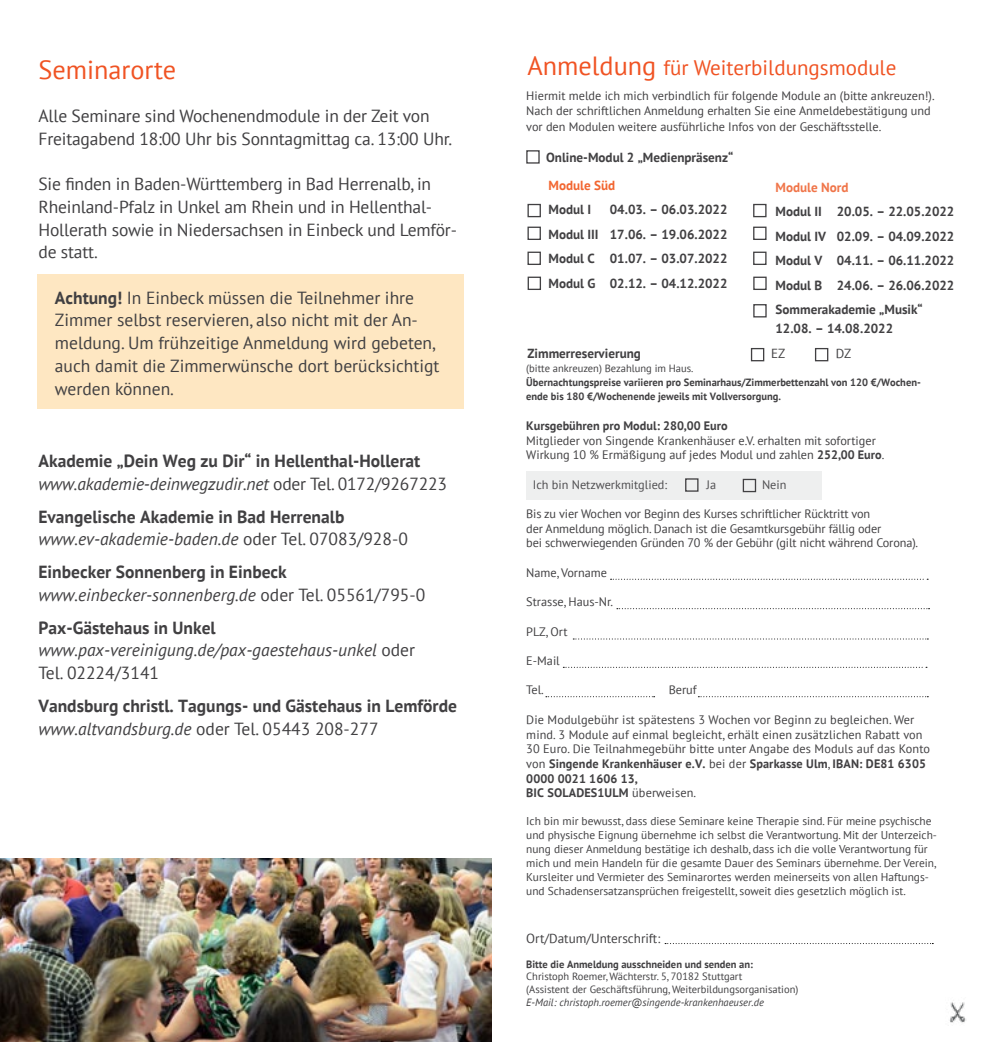
<style>
.page{position:relative;width:983px;height:1042px;background:#fff}
.page>*{position:absolute;margin:0;border:0;box-sizing:border-box;transform-origin:0 0}
.t1{font:26.25px "PT Sans";color:#f05323}
.t2{font:21px "PT Sans";color:#f05323}
.t3{font:17.5px/22.8px "PT Sans";letter-spacing:-.01em;color:#414042}
.t4{font:700 17.5px/22.8px "PT Sans";color:#414042}
.t5{font:italic 17.5px/22.8px "PT Sans";color:#414042}
.t6{font:700 13.12px/24.5px "PT Sans";color:#414042;text-align:justify}
.t7{font:13.12px "PT Sans";color:#414042}
.t8{font:700 13.12px "PT Sans";color:#f07549}
.t9{font:700 13.12px "PT Sans";color:#f26631}
.t10{font:12.25px/14.7px "PT Sans";color:#414042}
.t11{font:700 12.25px "PT Sans";color:#414042}
.t12{font:11.38px/14px "PT Sans";color:#414042}
.t13{font:700 10.5px/14px "PT Sans";color:#414042}
.t14{font:10.5px/12.6px "PT Sans";color:#414042}
.t15{font:italic 10.5px "PT Sans";color:#414042}
.s1{font-weight:700}
.s2{font-weight:400;font-style:italic}
.s3{font-weight:400}
.s4{font-weight:700;font-style:normal}
.s5{font-style:normal}
.s6{font-size:26.25px}
</style>
<div class="page">
<div style="left:37px;top:274px;width:426px;height:135px;background:#fee7c2"></div>
<img style="left:949px;top:1002px;width:17px;height:21px">
<svg style="left:616px;top:608px;width:313px;height:1px"></svg>
<svg style="left:610px;top:579px;width:317px;height:1px"></svg>
<svg style="left:563px;top:667px;width:363px;height:1px"></svg>
<svg style="left:573px;top:638px;width:355px;height:1px"></svg>
<svg style="left:545px;top:696px;width:109px;height:1px"></svg>
<svg style="left:698px;top:696px;width:230px;height:1px"></svg>
<svg style="left:665px;top:943px;width:268px;height:1px"></svg>
<div style="left:526px;top:471px;width:296px;height:28px;background:#eeefef"></div>
<div style="left:685px;top:478px;width:13px;height:14px;border:1px solid #414042"></div>
<div style="left:742px;top:479px;width:14px;height:13px;border:1px solid #414042"></div>
<div style="left:750px;top:348px;width:14px;height:13px;border:1px solid #414042"></div>
<div style="left:814px;top:348px;width:14px;height:13px;border:1px solid #414042"></div>
<img style="left:0;top:858px;width:491px;height:184px">
<div style="left:527px;top:204px;width:13px;height:13px;border:1px solid #414042"></div>
<div style="left:527px;top:227px;width:13px;height:13px;border:1px solid #414042"></div>
<div style="left:527px;top:252px;width:13px;height:13px;border:1px solid #414042"></div>
<div style="left:527px;top:277px;width:14px;height:13px;border:1px solid #414042"></div>
<div style="left:753px;top:204px;width:13px;height:13px;border:1px solid #414042"></div>
<div style="left:753px;top:227px;width:13px;height:13px;border:1px solid #414042"></div>
<div style="left:753px;top:252px;width:13px;height:13px;border:1px solid #414042"></div>
<div style="left:753px;top:277px;width:13px;height:13px;border:1px solid #414042"></div>
<div style="left:753px;top:304px;width:13px;height:13px;border:1px solid #414042"></div>
<div style="left:526px;top:150px;width:13px;height:14px;border:1px solid #414042"></div>
<h1 class="t1" style="left:38px;top:53px;width:139px">Seminarorte</h1>
<h3 class="t3" style="left:38px;top:104px;width:415px">Alle Seminare sind Wochenendmodule in der Zeit von<br>Freitagabend 18:00 Uhr bis Sonntagmittag ca. 13:00 Uhr.</h3>
<h3 class="t3" style="left:38px;top:172px;width:420px">Sie finden in Baden-Württemberg in Bad Herrenalb, in Rheinland-Pfalz in Unkel am Rhein und in Hellenthal-Hollerath sowie in Niedersachsen in Einbeck und Lemför&shy;de statt.</h3>
<h3 class="t3" style="left:55px;top:286px;width:386px"><span class="s1">Achtung!</span> In Einbeck müssen die Teilnehmer ihre Zimmer selbst reservieren, also nicht mit der An&shy;meldung. Um frühzeitige Anmeldung wird gebeten, auch damit die Zimmerwünsche dort berücksichtigt werden können.</h3>
<h3 class="t4" style="left:38px;top:450px;width:410px">Akademie „Dein Weg zu Dir“ in Hellenthal-Hollerat <span class="s2">www.akademie-deinwegzudir.net</span> <span class="s3">oder Tel. 0172/9267223</span></h3>
<h3 class="t4" style="left:38px;top:506px;width:371px">Evangelische Akademie in Bad Herrenalb <span class="s2">www.ev-akademie-baden.de</span> <span class="s3">oder Tel. 07083/928-0</span></h3>
<h3 class="t4" style="left:38px;top:561px;width:388px">Einbecker Sonnenberg in Einbeck <span class="s2">www.einbecker-sonnenberg.de</span> <span class="s3">oder Tel. 05561/795-0</span></h3>
<h3 class="t5" style="left:38px;top:616px;width:378px"><span class="s4">Pax-Gästehaus in Unkel </span>www.pax-vereinigung.de/pax-gaestehaus-unkel <span class="s5">oder<br>Tel. 02224/3141</span></h3>
<h3 class="t4" style="left:38px;top:695px;width:420px">Vandsburg christl. Tagungs- und Gästehaus in Lemförde <span class="s2">www.altvandsburg.de</span> <span class="s3">oder Tel. 05443 208-277</span></h3>
<h2 class="t2" style="left:527px;top:54px;width:370px"><span class="s6">Anmeldung</span> für Weiterbildungsmodule</h2>
<p class="t10" style="left:526px;top:88px;width:410px;line-height:15.2px">Hiermit melde ich mich verbindlich für folgende Module an (bitte ankreuzen!).<br>Nach der schriftlichen Anmeldung erhalten Sie eine Anmeldebestätigung und vor den Modulen weitere ausführliche Infos von der Geschäftsstelle.</p>
<p class="t6" style="left:546px;top:145px;width:189px">Online-Modul 2 „Medienpräsenz“</p>
<p class="t9" style="left:548px;top:178px;width:68px">Module Süd</p>
<p class="t6" style="left:548px;top:198px;width:44px">Modul I</p>
<p class="t6" style="left:548px;top:198px;width:180px;text-indent:61px">04.03. – 06.03.2022<br>Modul III 17.06. – 19.06.2022<br>Modul C 01.07. – 03.07.2022<br>Modul G 02.12. – 04.12.2022</p>
<p class="t8" style="left:775px;top:180px;width:74px">Module Nord</p>
<p class="t6" style="left:775px;top:200px;width:180px">Modul II 20.05. – 22.05.2022<br>Modul IV 02.09. – 04.09.2022<br>Modul V 04.11. – 06.11.2022<br>Modul B 24.06. – 26.06.2022<br>Sommerakademie „Musik“</p>
<p class="t6" style="left:775px;top:317px;width:119px">12.08. – 14.08.2022</p>
<p class="t6" style="left:527px;top:342px;width:115px">Zimmerreservierung</p>
<p class="t7" style="left:770px;top:345px;width:16px">EZ</p>
<p class="t7" style="left:835px;top:345px;width:17px">DZ</p>
<p class="t14" style="left:526px;top:362px;width:169px">(bitte ankreuzen) Bezahlung im Haus.</p>
<p class="t13" style="left:526px;top:376px;width:396px">Übernachtungspreise variieren pro Seminarhaus/Zimmerbettenzahl von 120 €/Wochen&shy;ende bis 180 €/Wochenende jeweils mit Vollversorgung.</p>
<p class="t11" style="left:526px;top:419px;width:203px">Kursgebühren pro Modul: 280,00 Euro</p>
<p class="t10" style="left:526px;top:432px;width:359px">Mitglieder von Singende Krankenhäuser e.V. erhalten mit sofortiger<br>Wirkung 10 % Ermäßigung auf jedes Modul und zahlen <span class="s1">252,00 Euro</span>.</p>
<p class="t10" style="left:532px;top:477px;width:136px">Ich bin Netzwerkmitglied:</p>
<p class="t10" style="left:706px;top:477px;width:11px">Ja</p>
<p class="t10" style="left:761px;top:477px;width:26px">Nein</p>
<p class="t10" style="left:526px;top:506px;width:393px">Bis zu vier Wochen vor Beginn des Kurses schriftlicher Rücktritt von<br>der Anmeldung möglich. Danach ist die Gesamtkursgebühr fällig oder<br>bei schwerwiegenden Gründen 70 % der Gebühr (gilt nicht während Corona).</p>
<p class="t10" style="left:526px;top:565px;width:82px">Name, Vorname</p>
<p class="t10" style="left:526px;top:594px;width:88px">Strasse, Haus-Nr.</p>
<p class="t10" style="left:526px;top:624px;width:43px">PLZ, Ort</p>
<p class="t10" style="left:526px;top:653px;width:35px">E-Mail</p>
<p class="t10" style="left:526px;top:682px;width:19px">Tel.</p>
<p class="t10" style="left:668px;top:682px;width:30px">Beruf</p>
<p class="t10" style="left:526px;top:712px;width:405px">Die Modulgebühr ist spätestens 3 Wochen vor Beginn zu begleichen. Wer mind. 3 Module auf einmal begleicht, erhält einen zusätzlichen Rabatt von 30 Euro. Die Teilnahmegebühr bitte unter Angabe des Moduls auf das Konto von <span class="s1">Singende Krankenhäuser e.V.</span> bei der <span class="s1">Sparkasse Ulm</span>, <span class="s1">IBAN: DE81 6305<br>0000 0021 1606 13,<br>BIC SOLADES1ULM</span> überweisen.</p>
<p class="t12" style="left:526px;top:814px;width:412px">Ich bin mir bewusst, dass diese Seminare keine Therapie sind. Für meine psychische und physische Eignung übernehme ich selbst die Verantwortung. Mit der Unterzeich&shy;nung dieser Anmeldung bestätige ich deshalb, dass ich die volle Verantwortung für mich und mein Handeln für die gesamte Dauer des Seminars übernehme. Der Verein, Kursleiter und Vermieter des Seminarortes werden meinerseits von allen Haftungs&shy;und Schadensersatzansprüchen freigestellt, soweit dies gesetzlich möglich ist.</p>
<p class="t7" style="left:526px;top:929px;width:135px">Ort/Datum/Unterschrift:</p>
<p class="t13" style="left:526px;top:957px;width:228px">Bitte die Anmeldung ausschneiden und senden an:</p>
<p class="t14" style="left:526px;top:970px;width:273px">Christoph Roemer, Wächterstr. 5, 70182 Stuttgart<br>(Assistent der Geschäftsführung, Weiterbildungsorganisation)</p>
<p class="t15" style="left:526px;top:996px;width:239px">E-Mail: christoph.roemer@singende-krankenhaeuser.de</p>
</div>
